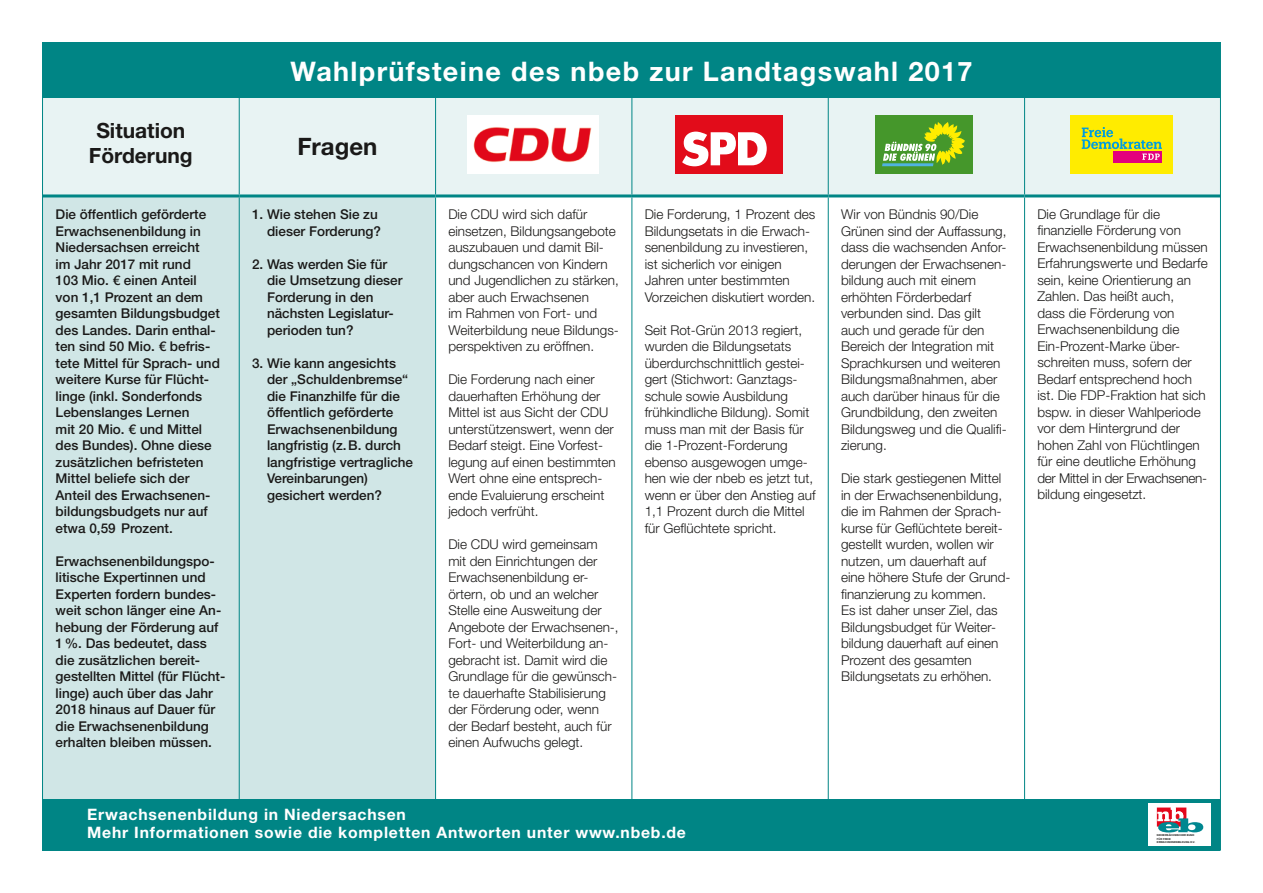
<style>
.page{position:relative;width:1263px;height:893px;background:#fff}
.page>*{position:absolute;margin:0;border:0;box-sizing:border-box;transform-origin:0 0}
.t1{font:700 27px "Helvetica Neue LT";letter-spacing:.05em;color:#fff}
.t2{font:700 24px "Helvetica Neue LT";color:#1a1918}
.t3{font:700 21px/25.2px "Helvetica Neue LT";color:#1a1918;text-align:center}
.t4{font:700 15.75px/18px "Helvetica Neue LT";letter-spacing:.05em;color:#fff}
.t5{font:300 13.5px/16.5px "Helvetica Neue LT";color:#1a1918}
.t6{font:500 13.5px/16.5px "Helvetica Neue LT";color:#1a1918}
.t7{font:700 2.7px/3.2px "Arial";color:#1a1918}
</style>
<div class="page">
<div style="left:44px;top:98px;width:1175px;height:96px;background:#e8f3f3"></div>
<div style="left:44px;top:197px;width:391px;height:602px;background:#d0e6e6"></div>
<svg style="left:436px;top:197px;width:783px;height:602px"></svg>
<hr style="left:239px;top:43px;width:1px;height:151px;background:#008585">
<hr style="left:435px;top:43px;width:1px;height:151px;background:#008585">
<hr style="left:631px;top:43px;width:1px;height:151px;background:#008585">
<hr style="left:828px;top:43px;width:1px;height:151px;background:#008585">
<hr style="left:1024px;top:43px;width:1px;height:151px;background:#008585">
<hr style="left:239px;top:197px;width:1px;height:607px;background:#008585">
<hr style="left:435px;top:197px;width:1px;height:607px;background:#008585">
<hr style="left:631px;top:197px;width:1px;height:607px;background:#008585">
<hr style="left:828px;top:197px;width:1px;height:607px;background:#008585">
<hr style="left:1024px;top:197px;width:1px;height:607px;background:#008585">
<hr style="left:43px;top:194px;width:196px;height:3px;background:#008585">
<hr style="left:239px;top:194px;width:197px;height:3px;background:#008585">
<hr style="left:436px;top:194px;width:196px;height:3px;background:#008585">
<hr style="left:632px;top:194px;width:196px;height:3px;background:#008585">
<hr style="left:828px;top:194px;width:196px;height:3px;background:#008585">
<hr style="left:1024px;top:194px;width:197px;height:3px;background:#008585">
<div style="left:43px;top:799px;width:1177px;height:51px;background:#008585"></div>
<div style="left:1148px;top:803px;width:63px;height:43px;background:#fff"></div>
<svg style="left:1157px;top:807px;width:46px;height:25px"></svg>
<div style="left:43px;top:43px;width:1177px;height:55px;background:#008585"></div>
<div style="left:467px;top:115px;width:131px;height:59px;background:#fff"></div>
<img style="left:473px;top:127px;width:119px;height:36px">
<div style="left:676px;top:115px;width:107px;height:58px;background:#e20c1a"></div>
<svg style="left:682px;top:132px;width:85px;height:34px"></svg>
<div style="left:875px;top:115px;width:97px;height:58px;background:#45972b"></div>
<svg style="left:882px;top:122px;width:83px;height:44px"></svg>
<div style="left:1071px;top:115px;width:102px;height:59px;background:#ffec00"></div>
<div style="left:1113px;top:151px;width:49px;height:11px;background:#e3007c"></div>
<svg style="left:1082px;top:127px;width:80px;height:33px"></svg>
<h3 class="t3" style="left:89px;top:117px;width:105px">Situation<br>Förderung</h3>
<p class="t6" style="left:56px;top:206px;width:166px">Die öffentlich geförderte<br>Erwachsenenbildung in<br>Niedersachsen erreicht<br>im Jahr 2017 mit rund<br>103 Mio. € einen Anteil von 1,1 Prozent an dem gesamten Bildungsbudget des Landes. Darin enthal&shy;ten sind 50 Mio. € befris&shy;tete Mittel für Sprach- und weitere Kurse für Flücht&shy;linge (inkl. Sonderfonds<br>Lebenslanges Lernen<br>mit 20 Mio. € und Mittel des Bundes). Ohne diese zusätzlichen befristeten<br>Mittel beliefe sich der<br>Anteil des Erwachsenen&shy;bildungsbudgets nur auf etwa 0,59 Prozent.</p>
<p class="t6" style="left:56px;top:552px;width:171px">Erwachsenenbildungspo&shy;litische Expertinnen und<br>Experten fordern bundes&shy;weit schon länger eine An&shy;hebung der Förderung auf<br>1%. Das bedeutet, dass die zusätzlichen bereit&shy;gestellten Mittel (für Flücht&shy;linge) auch über das Jahr<br>2018 hinaus auf Dauer für die Erwachsenenbildung erhalten bleiben müssen.</p>
<h1 class="t1" style="left:290px;top:54px;width:683px">Wahlprüfsteine des nbeb zur Landtagswahl 2017</h1>
<h2 class="t2" style="left:297px;top:132px;width:82px">Fragen</h2>
<p class="t6" style="left:252px;top:206px;width:131px;text-align:right">1. Wie stehen Sie zu dieser Forderung?</p>
<p class="t6" style="left:267px;top:255px;width:137px;text-indent:-15px">2. Was werden Sie für die Umsetzung dieser<br>Forderung in den nächsten Legislatur&shy;perioden tun?</p>
<p class="t6" style="left:267px;top:354px;width:148px;text-indent:-15px">3. Wie kann angesichts der „Schuldenbremse“ die Finanzhilfe für die öffentlich geförderte<br>Erwachsenenbildung langfristig (z.B. durch langfristige vertragliche<br>Vereinbarungen) gesichert werden?</p>
<p class="t5" style="left:448px;top:206px;width:172px">Die CDU wird sich dafür einsetzen, Bildungsangebote auszubauen und damit Bil&shy;dungschancen von Kindern und Jugendlichen zu stärken, aber auch Erwachsenen<br>im Rahmen von Fort- und<br>Weiterbildung neue Bildungs&shy;perspektiven zu eröffnen.</p>
<p class="t5" style="left:448px;top:371px;width:169px">Die Forderung nach einer dauerhaften Erhöhung der<br>Mittel ist aus Sicht der CDU unterstützenswert, wenn der<br>Bedarf steigt. Eine Vorfest&shy;legung auf einen bestimmten<br>Wert ohne eine entsprech&shy;ende Evaluierung erscheint jedoch verfrüht.</p>
<p class="t5" style="left:448px;top:536px;width:172px">Die CDU wird gemeinsam mit den Einrichtungen der<br>Erwachsenenbildung er&shy;örtern, ob und an welcher<br>Stelle eine Ausweitung der<br>Angebote der Erwachsenen-,<br>Fort- und Weiterbildung an&shy;gebracht ist. Damit wird die<br>Grundlage für die gewünsch&shy;te dauerhafte Stabilisierung der Förderung oder, wenn der Bedarf besteht, auch für einen Aufwuchs gelegt.</p>
<p class="t5" style="left:645px;top:206px;width:172px">Die Forderung, 1 Prozent des<br>Bildungsetats in die Erwach&shy;senenbildung zu investieren, ist sicherlich vor einigen<br>Jahren unter bestimmten<br>Vorzeichen diskutiert worden.</p>
<p class="t5" style="left:645px;top:321px;width:172px">Seit Rot-Grün 2013 regiert, wurden die Bildungsetats überdurchschnittlich gestei&shy;gert (Stichwort: Ganztags&shy;schule sowie Ausbildung frühkindliche Bildung). Somit muss man mit der Basis für die 1-Prozent-Forderung ebenso ausgewogen umge&shy;hen wie der nbeb es jetzt tut, wenn er über den Anstieg auf<br>1,1 Prozent durch die Mittel für Geflüchtete spricht.</p>
<p class="t5" style="left:841px;top:206px;width:167px">Wir von Bündnis 90/Die<br>Grünen sind der Auffassung, dass die wachsenden Anfor&shy;derungen der Erwachsenen&shy;bildung auch mit einem erhöhten Förderbedarf verbunden sind. Das gilt auch und gerade für den<br>Bereich der Integration mit<br>Sprachkursen und weiteren<br>Bildungsmaßnahmen, aber auch darüber hinaus für die<br>Grundbildung, den zweiten<br>Bildungsweg und die Qualifi&shy;zierung.</p>
<p class="t5" style="left:841px;top:470px;width:171px">Die stark gestiegenen Mittel in der Erwachsenenbildung, die im Rahmen der Sprach&shy;kurse für Geflüchtete bereit&shy;gestellt wurden, wollen wir nutzen, um dauerhaft auf eine höhere Stufe der Grund&shy;finanzierung zu kommen.<br>Es ist daher unser Ziel, das<br>Bildungsbudget für Weiter&shy;bildung dauerhaft auf einen<br>Prozent des gesamten<br>Bildungsetats zu erhöhen.</p>
<p class="t4" style="left:87px;top:805px;width:600px">Erwachsenenbildung in Niedersachsen<br>Mehr Informationen sowie die kompletten Antworten unter www.nbeb.de</p>
<p class="t5" style="left:1037px;top:206px;width:172px">Die Grundlage für die finanzielle Förderung von<br>Erwachsenenbildung müssen<br>Erfahrungswerte und Bedarfe sein, keine Orientierung an<br>Zahlen. Das heißt auch,<br>dass die Förderung von<br>Erwachsenenbildung die<br>Ein-Prozent-Marke über&shy;schreiten muss, sofern der<br>Bedarf entsprechend hoch ist. Die FDP-Fraktion hat sich bspw. in dieser Wahlperiode vor dem Hintergrund der hohen Zahl von Flüchtlingen für eine deutliche Erhöhung der Mittel in der Erwachsenen&shy;bildung eingesetzt.</p>
<p class="t7" style="left:1157px;top:834px;width:40px">NIEDERSÄCHSISCHER BUND<br>FÜR FREIE<br>ERWACHSENENBILDUNG E.V.</p>
</div>
